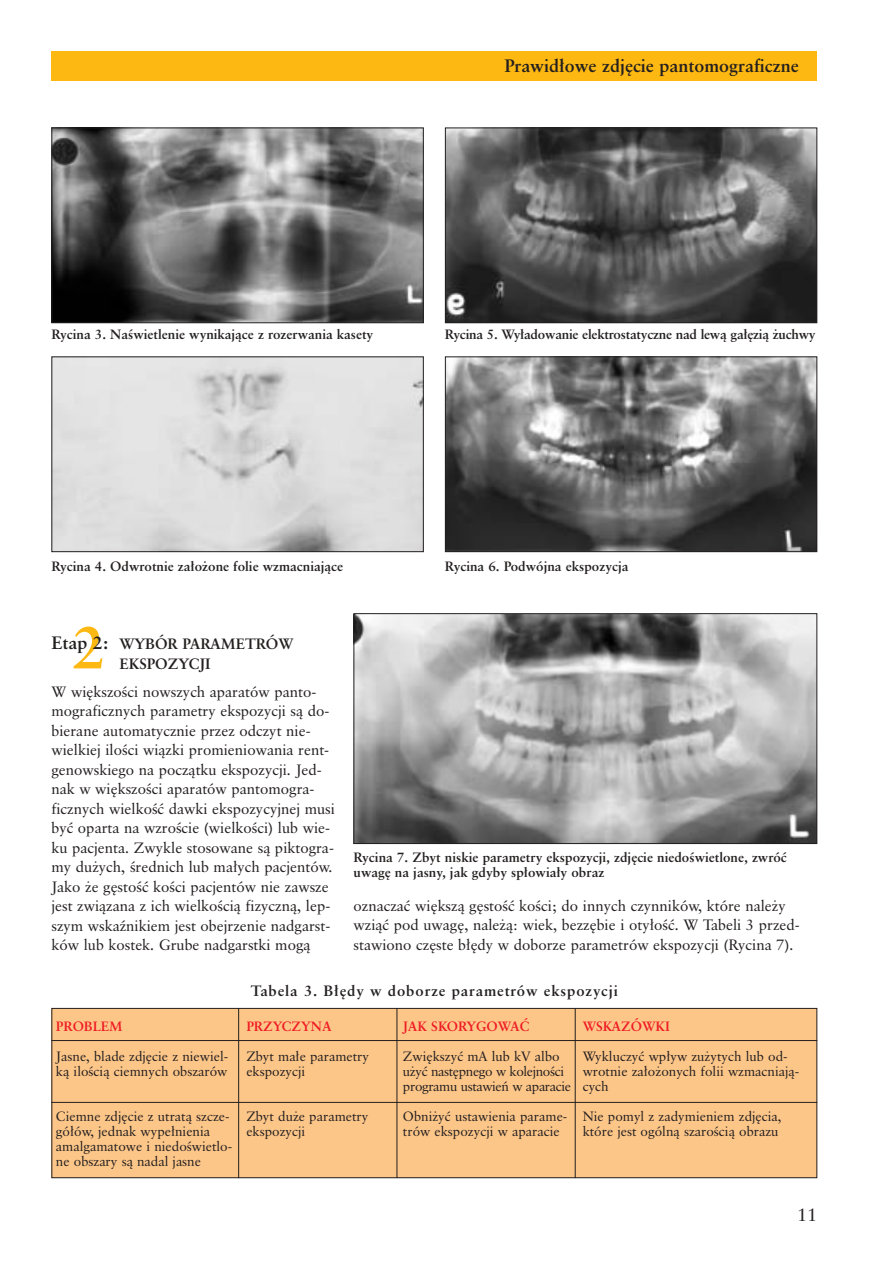
<style>
.page{position:relative;width:893px;height:1263px;background:#fff}
.page>*{position:absolute;margin:0;border:0;box-sizing:border-box;transform-origin:0 0}
.t1{font:700 60px "Classical Garamond PL";color:#fdb812}
.t2{font:700 18px "Classical Garamond PL";color:#231f1f}
.t3{font:18px "Classical Garamond PL";color:#231f1f}
.t4{font:15px/19.5px "Classical Garamond PL";color:#231f1f}
.t5{font:700 15px "Classical Garamond PL";letter-spacing:.055em;color:#231f1f}
.t6{font:700 15px/19.5px "Classical Garamond PL";color:#231f1f}
.t7{font:13.5px/15px "Classical Garamond PL";color:#231f1f}
.t8{font:700 13.5px/15px "Classical Garamond PL";color:#231f1f}
.t9{font:13.5px/15px "Classical Garamond PL";letter-spacing:-.03em;color:#231f1f}
.t10{font:700 13.5px "Classical Garamond PL";color:#ee1c24}
.s1{font-size:18px}
</style>
<div class="page">
<div style="left:51px;top:51px;width:766px;height:30px;background:#fdb812"></div>
<img style="left:53px;top:130px;width:368px;height:191px">
<div style="left:51px;top:128px;width:372px;height:195px;border:1px solid #231f1f"></div>
<img style="left:447px;top:130px;width:368px;height:191px">
<div style="left:445px;top:128px;width:372px;height:195px;border:1px solid #231f1f"></div>
<img style="left:53px;top:358px;width:368px;height:192px">
<div style="left:51px;top:356px;width:372px;height:196px;border:1px solid #231f1f"></div>
<img style="left:447px;top:358px;width:368px;height:192px">
<div style="left:445px;top:356px;width:372px;height:196px;border:1px solid #231f1f"></div>
<img style="left:355px;top:615px;width:460px;height:227px">
<div style="left:353px;top:613px;width:464px;height:231px;border:1px solid #231f1f"></div>
<div style="left:52px;top:1008px;width:764px;height:170px;background:#fdc689"></div>
<div style="left:51px;top:1008px;width:766px;height:170px;border:1px solid #231f1f"></div>
<hr style="left:238px;top:1008px;width:1px;height:170px;background:#231f1f">
<hr style="left:575px;top:1008px;width:1px;height:170px;background:#231f1f">
<hr style="left:51px;top:1102px;width:766px;height:1px;background:#231f1f">
<hr style="left:51px;top:1040px;width:766px;height:1px;background:#231f1f">
<hr style="left:396px;top:1008px;width:1px;height:170px;background:#231f1f">
<p class="t2" style="left:504px;top:60px;width:295px">Prawid∏owe zdj´cie pantomograficzne</p>
<p class="t8" style="left:51px;top:328px;width:323px">Rycina 3. NaÊwietlenie wynikajàce z rozerwania kasety</p>
<p class="t8" style="left:445px;top:328px;width:372px">Rycina 5. Wy∏adowanie elektrostatyczne nad lewà ga∏´zià ˝uchwy</p>
<p class="t8" style="left:51px;top:560px;width:293px">Rycina 4. Odwrotnie za∏o˝one folie wzmacniajàce</p>
<p class="t8" style="left:445px;top:560px;width:185px">Rycina 6. Podwójna ekspozycja</p>
<h1 class="t1" style="left:72px;top:626px;width:35px">2</h1>
<p class="t6" style="left:119px;top:636px;width:175px;text-indent:-68px"><span class="s1">Etap 2:</span> WYBÓR PARAMETRÓW<br>EKSPOZYCJI</p>
<p class="t4" style="left:51px;top:683px;width:285px">W wi´kszoÊci nowszych aparatów panto&shy;mograficznych parametry ekspozycji sà do&shy;bierane automatycznie przez odczyt nie&shy;wielkiej iloÊci wiàzki promieniowania rent&shy;genowskiego na poczàtku ekspozycji. Jed&shy;nak w wi´kszoÊci aparatów pantomogra&shy;ficznych wielkoÊç dawki ekspozycyjnej musi byç oparta na wzroÊcie (wielkoÊci) lub wie&shy;ku pacjenta. Zwykle stosowane sà piktogra&shy;my du˝ych, Êrednich lub ma∏ych pacjentów.<br>Jako ˝e g´stoÊç koÊci pacjentów nie zawsze jest zwiàzana z ich wielkoÊcià fizycznà, lep&shy;szym wskaênikiem jest obejrzenie nadgarst&shy;ków lub kostek. Grube nadgarstki mogà</p>
<p class="t8" style="left:353px;top:852px;width:435px">Rycina 7. Zbyt niskie parametry ekspozycji, zdj´cie niedoÊwietlone, zwróç uwag´ na jasny, jak gdyby sp∏owia∏y obraz</p>
<p class="t4" style="left:353px;top:897px;width:448px">oznaczaç wi´kszà g´stoÊç koÊci; do innych czynników, które nale˝y wziàç pod uwag´, nale˝à: wiek, bezz´bie i oty∏oÊç. W Tabeli 3 przed&shy;stawiono cz´ste b∏´dy w doborze parametrów ekspozycji (Rycina 7).</p>
<p class="t10" style="left:56px;top:1022px;width:68px">PROBLEM</p>
<p class="t7" style="left:56px;top:1050px;width:174px">Jasne, blade zdj´cie z niewiel&shy;kà iloÊcià ciemnych obszarów</p>
<p class="t7" style="left:56px;top:1110px;width:178px">Ciemne zdj´cie z utratà szcze&shy;gó∏ów, jednak wype∏nienia amalgamatowe i niedoÊwietlo&shy;ne obszary sà nadal jasne</p>
<p class="t5" style="left:251px;top:985px;width:368px">Tabela 3. B∏´dy w doborze parametrów ekspozycji</p>
<p class="t10" style="left:582px;top:1022px;width:89px">WSKAZÓWKI</p>
<p class="t7" style="left:582px;top:1050px;width:218px">Wykluczyç wp∏yw zu˝ytych lub od&shy;wrotnie za∏o˝onych folii wzmacniajà&shy;cych</p>
<p class="t7" style="left:582px;top:1110px;width:200px">Nie pomyl z zadymieniem zdj´cia, które jest ogólnà szaroÊcià obrazu</p>
<p class="t10" style="left:403px;top:1022px;width:128px">JAK SKORYGOWAå</p>
<p class="t9" style="left:403px;top:1050px;width:169px">Zwi´kszyç mA lub kV albo u˝yç nast´pnego w kolejnoÊci programu ustawieƒ w aparacie</p>
<p class="t7" style="left:403px;top:1110px;width:166px">Obni˝yç ustawienia parame&shy;trów ekspozycji w aparacie</p>
<p class="t10" style="left:246px;top:1022px;width:87px">PRZYCZYNA</p>
<p class="t7" style="left:246px;top:1050px;width:124px">Zbyt ma∏e parametry ekspozycji</p>
<p class="t7" style="left:246px;top:1110px;width:124px">Zbyt du˝e parametry ekspozycji</p>
<p class="t3" style="left:797px;top:1208px;width:22px">11</p>
</div>
